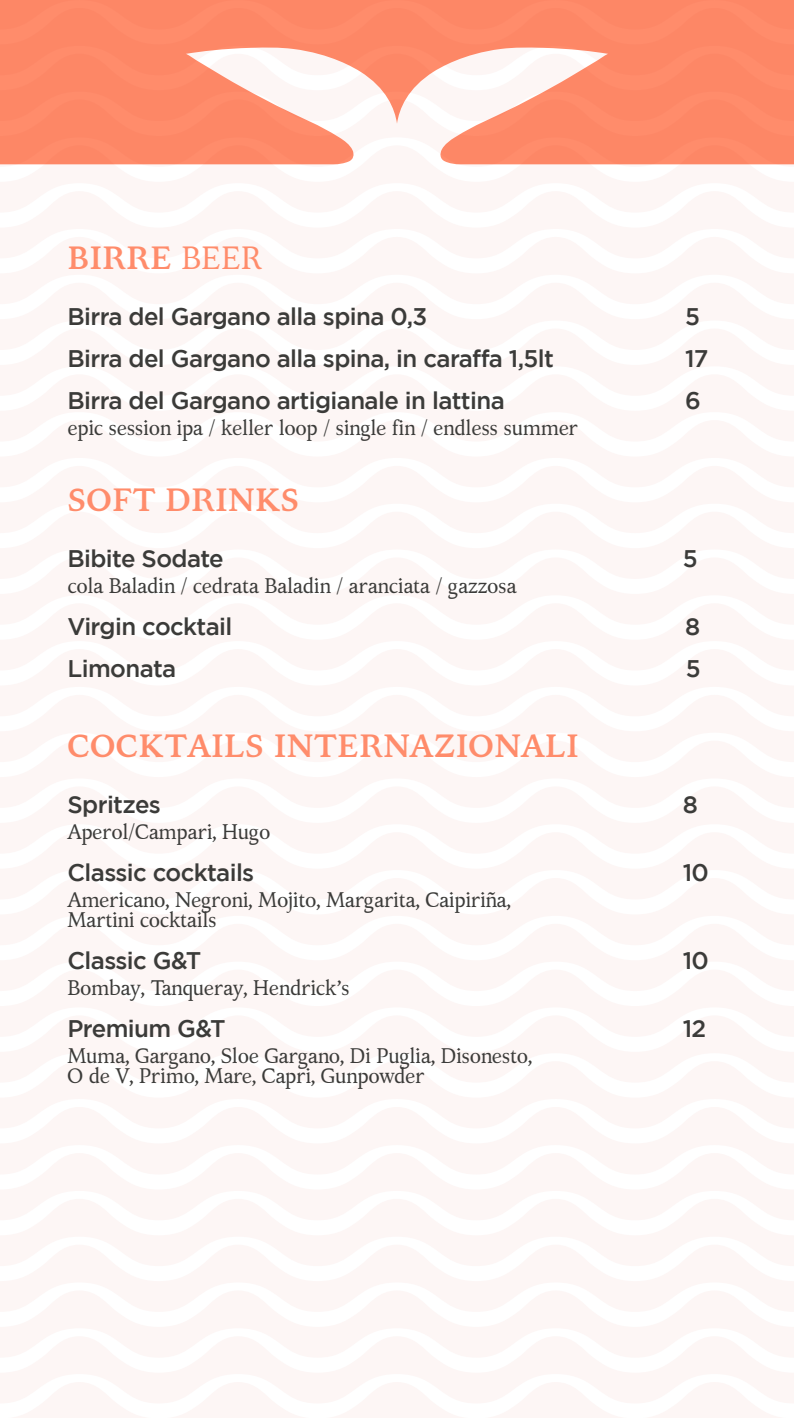
<style>
.page{position:relative;width:794px;height:1418px;background:#fff}
.page>*{position:absolute;margin:0;border:0;box-sizing:border-box;transform-origin:0 0}
.t1{font:700 32px "Kelvinch";color:#ff8c6b}
.t2{font:500 24px "Gotham";letter-spacing:-.025em;color:#3b3b39}
.t3{font:21px/20px "Kelvinch";letter-spacing:-.025em;color:#3b3b39}
.s1{font-weight:400}
</style>
<div class="page">
<svg style="left:0;top:0;width:794px;height:164px;fill:#fd8766"></svg>
<h1 class="t1" style="left:67px;top:234px;width:197px">BIRRE <span class="s1">BEER</span></h1>
<p class="t2" style="left:67px;top:302px;width:361px">Birra del Gargano alla spina 0,3</p>
<p class="t2" style="left:685px;top:302px;width:16px">5</p>
<p class="t2" style="left:67px;top:344px;width:488px">Birra del Gargano alla spina, in caraffa 1,5lt</p>
<p class="t2" style="left:685px;top:344px;width:25px">17</p>
<p class="t2" style="left:67px;top:386px;width:439px">Birra del Gargano artigianale in lattina</p>
<p class="t2" style="left:685px;top:386px;width:17px">6</p>
<p class="t3" style="left:67px;top:417px;width:512px">epic session ipa / keller loop / single fin / endless summer</p>
<h1 class="t1" style="left:67px;top:476px;width:234px">SOFT DRINKS</h1>
<p class="t2" style="left:67px;top:544px;width:158px">Bibite Sodate</p>
<p class="t2" style="left:682px;top:544px;width:16px">5</p>
<p class="t3" style="left:67px;top:575px;width:451px">cola Baladin / cedrata Baladin / aranciata / gazzosa</p>
<p class="t2" style="left:67px;top:612px;width:166px">Virgin cocktail</p>
<p class="t2" style="left:685px;top:612px;width:17px">8</p>
<p class="t2" style="left:67px;top:654px;width:110px">Limonata</p>
<p class="t2" style="left:686px;top:654px;width:16px">5</p>
<h1 class="t1" style="left:67px;top:722px;width:513px">COCKTAILS INTERNAZIONALI</h1>
<p class="t2" style="left:67px;top:790px;width:95px">Spritzes</p>
<p class="t2" style="left:682px;top:790px;width:17px">8</p>
<p class="t3" style="left:67px;top:821px;width:205px">Aperol/Campari, Hugo</p>
<p class="t2" style="left:67px;top:858px;width:188px">Classic cocktails</p>
<p class="t2" style="left:682px;top:858px;width:28px">10</p>
<p class="t3" style="left:67px;top:889px;width:445px">Americano, Negroni, Mojito, Margarita, Caipiriña,<br>Martini cocktails</p>
<p class="t2" style="left:67px;top:946px;width:135px">Classic G&amp;T</p>
<p class="t2" style="left:682px;top:946px;width:28px">10</p>
<p class="t3" style="left:67px;top:977px;width:284px">Bombay, Tanqueray, Hendrick’s</p>
<p class="t2" style="left:67px;top:1014px;width:160px">Premium G&amp;T</p>
<p class="t2" style="left:682px;top:1014px;width:25px">12</p>
<p class="t3" style="left:67px;top:1045px;width:467px">Muma, Gargano, Sloe Gargano, Di Puglia, Disonesto,<br>O de V, Primo, Mare, Capri, Gunpowder</p>
</div>
